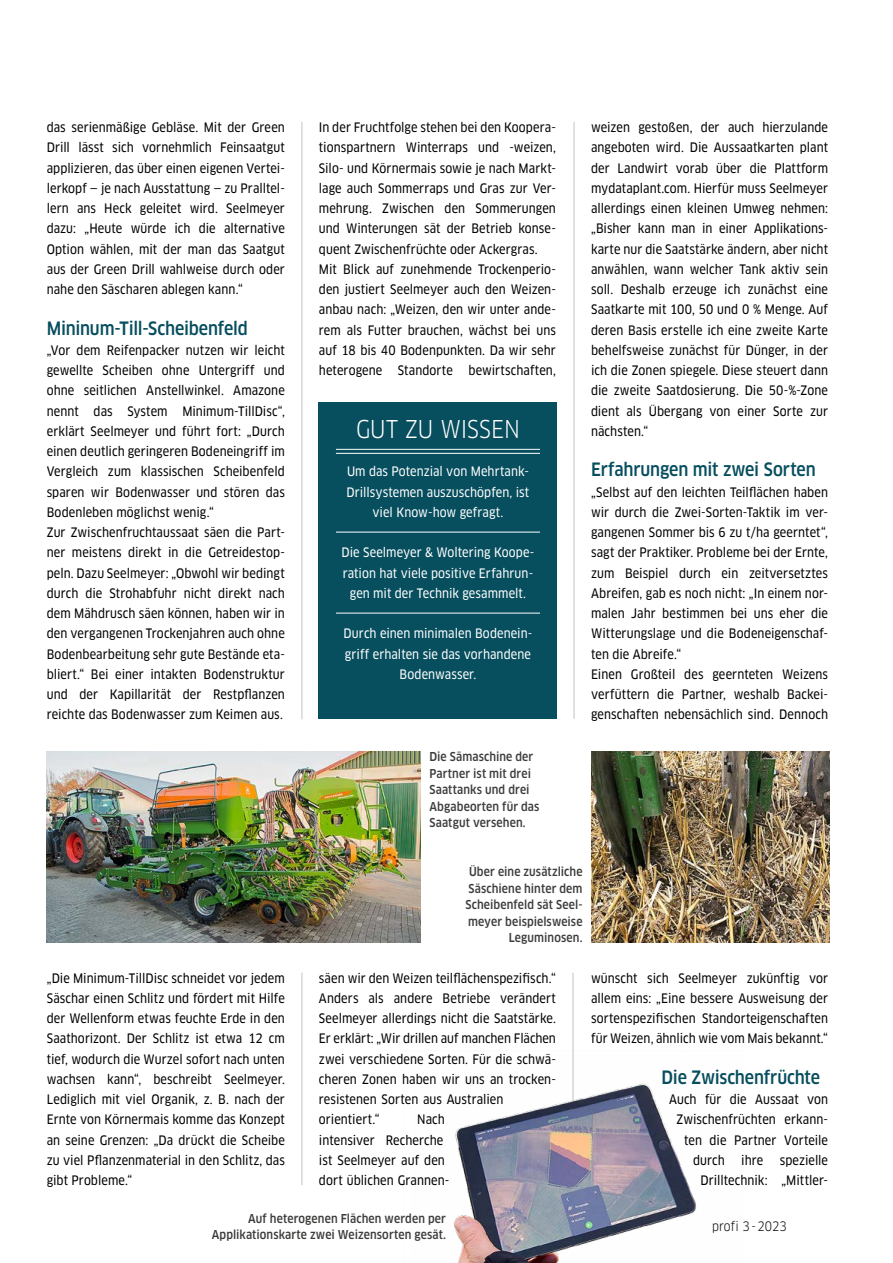
<style>
.page{position:relative;width:893px;height:1263px;background:#fff}
.page>*{position:absolute;margin:0;border:0;box-sizing:border-box;transform-origin:0 0}
.t1{font:condensed 24px "Clan OT";color:#fff}
.t2{font:500 condensed 18px "Clan OT";letter-spacing:-.01em;color:#074e5e}
.t3{font:12.75px/20.2px "Clan OT Narrow News";letter-spacing:.005em;color:#000}
.t4{font:12.75px/20.2px "Clan OT Narrow News";letter-spacing:.005em;color:#fff;text-align:center}
.t5{font:condensed 12.75px "Clan OT";letter-spacing:.005em;color:#000}
.t6{font:500 condensed 12px/16.5px "Clan OT";letter-spacing:.01em;color:#3c3c3b;text-align:right}
</style>
<div class="page">
<hr style="left:301px;top:122px;width:1px;height:597px;background:#c6c6c6">
<hr style="left:301px;top:972px;width:1px;height:213px;background:#c6c6c6">
<hr style="left:572px;top:972px;width:1px;height:213px;background:#c6c6c6">
<hr style="left:573px;top:122px;width:2px;height:597px;background:#c6c6c6">
<img style="left:47px;top:752px;width:374px;height:190px">
<img style="left:454px;top:1050px;width:242px;height:213px">
<img style="left:591px;top:752px;width:238px;height:190px">
<div style="left:319px;top:402px;width:238px;height:317px;background:#074e5e"></div>
<hr style="left:336px;top:449px;width:204px;height:1px;background:#fff">
<hr style="left:336px;top:453px;width:204px;height:1px;background:#fff">
<hr style="left:336px;top:532px;width:204px;height:1px;background:#fff">
<hr style="left:336px;top:613px;width:204px;height:1px;background:#fff">
<p class="t3" style="left:47px;top:117px;width:240px;text-align:justify">das serienmäßige Gebläse. Mit der Green Drill lässt sich vornehmlich Feinsaatgut applizieren, das über einen eigenen Vertei&shy;lerkopf — je nach Ausstattung — zu Pralltel&shy;lern ans Heck geleitet wird. Seelmeyer dazu: „Heute würde ich die alternative Option wählen, mit der man das Saatgut aus der Green Drill wahlweise durch oder nahe den Säscharen ablegen kann.“</p>
<h2 class="t2" style="left:47px;top:317px;width:203px">Mininum-Till-Scheibenfeld</h2>
<p class="t3" style="left:47px;top:340px;width:240px">„Vor dem Reifenpacker nutzen wir leicht gewellte Scheiben ohne Untergriff und ohne seitlichen Anstellwinkel. Amazone nennt das System Minimum-TillDisc“, erklärt Seelmeyer und führt fort: „Durch einen deutlich geringeren Bodeneingriff im Vergleich zum klassischen Scheibenfeld sparen wir Bodenwasser und stören das Bodenleben möglichst wenig.“<br>Zur Zwischenfruchtaussaat säen die Part&shy;ner meistens direkt in die Getreidestop&shy;peln. Dazu Seelmeyer: „Obwohl wir bedingt durch die Strohabfuhr nicht direkt nach dem Mähdrusch säen können, haben wir in den vergangenen Trockenjahren auch ohne Bodenbearbeitung sehr gute Bestände eta&shy;bliert.“ Bei einer intakten Bodenstruktur und der Kapillarität der Restpflanzen reichte das Bodenwasser zum Keimen aus.</p>
<p class="t3" style="left:319px;top:117px;width:239px">In der Fruchtfolge stehen bei den Koopera&shy;tionspartnern Winterraps und -weizen, Silo- und Körnermais sowie je nach Markt&shy;lage auch Sommerraps und Gras zur Ver&shy;mehrung. Zwischen den Sommerungen und Winterungen sät der Betrieb konse&shy;quent Zwischenfrüchte oder Ackergras.<br>Mit Blick auf zunehmende Trockenperio&shy;den justiert Seelmeyer auch den Weizen&shy;anbau nach: „Weizen, den wir unter ande&shy;rem als Futter brauchen, wächst bei uns auf 18 bis 40 Bodenpunkten. Da wir sehr heterogene Standorte bewirtschaften,</p>
<h1 class="t1" style="left:356px;top:415px;width:165px">GUT ZU WISSEN</h1>
<p class="t4" style="left:347px;top:462px;width:184px">Um das Potenzial von Mehrtank--<br>Drillsystemen auszuschöpfen, ist viel Know-how gefragt.</p>
<p class="t4" style="left:341px;top:542px;width:194px">Die Seelmeyer &amp; Woltering Koope&shy;ration hat viele positive Erfahrun&shy;gen mit der Technik gesammelt.</p>
<p class="t4" style="left:344px;top:624px;width:190px">Durch einen minimalen Bodenein&shy;griff erhalten sie das vorhandene<br>Bodenwasser.</p>
<p class="t6" style="left:429px;top:749px;width:111px;text-align:left">Die Sämaschine der<br>Partner ist mit drei<br>Saattanks und drei<br>Abgabeorten für das<br>Saatgut versehen.</p>
<p class="t3" style="left:591px;top:117px;width:239px;text-align:justify">weizen gestoßen, der auch hierzulande angeboten wird. Die Aussaatkarten plant der Landwirt vorab über die Plattform mydataplant.com. Hierfür muss Seelmeyer allerdings einen kleinen Umweg nehmen: „Bisher kann man in einer Applikations&shy;karte nur die Saatstärke ändern, aber nicht anwählen, wann welcher Tank aktiv sein soll. Deshalb erzeuge ich zunächst eine Saatkarte mit 100, 50 und 0 % Menge. Auf deren Basis erstelle ich eine zweite Karte behelfsweise zunächst für Dünger, in der ich die Zonen spiegele. Diese steuert dann die zweite Saatdosierung. Die 50-%-Zone dient als Übergang von einer Sorte zur nächsten.“</p>
<h2 class="t2" style="left:591px;top:459px;width:226px">Erfahrungen mit zwei Sorten</h2>
<p class="t3" style="left:591px;top:482px;width:239px">„Selbst auf den leichten Teilflächen haben wir durch die Zwei-Sorten-Taktik im ver&shy;gangenen Sommer bis 6 zu t/ha geerntet“, sagt der Praktiker. Probleme bei der Ernte, zum Beispiel durch ein zeitversetztes Abreifen, gab es noch nicht: „In einem nor&shy;malen Jahr bestimmen bei uns eher die Witterungslage und die Bodeneigenschaf&shy;ten die Abreife.“<br>Einen Großteil des geernteten Weizens verfüttern die Partner, weshalb Backei&shy;genschaften nebensächlich sind. Dennoch</p>
<p class="t6" style="left:465px;top:864px;width:119px">Über eine zusätzliche<br>Säschiene hinter dem<br>Scheibenfeld sät Seel&shy;meyer beispielsweise<br>Leguminosen.</p>
<p class="t3" style="left:47px;top:968px;width:240px;text-align:justify">„Die Minimum-TillDisc schneidet vor jedem Säschar einen Schlitz und fördert mit Hilfe der Wellenform etwas feuchte Erde in den Saathorizont. Der Schlitz ist etwa 12 cm tief, wodurch die Wurzel sofort nach unten wachsen kann“, beschreibt Seelmeyer.<br>Lediglich mit viel Organik, z. B. nach der Ernte von Körnermais komme das Konzept an seine Grenzen: „Da drückt die Scheibe zu viel Pflanzenmaterial in den Schlitz, das gibt Probleme.“</p>
<p class="t3" style="left:319px;top:968px;width:239px">säen wir den Weizen teilflächenspezifisch.“ Anders als andere Betriebe verändert Seelmeyer allerdings nicht die Saatstärke.<br>Er erklärt: „Wir drillen auf manchen Flächen zwei verschiedene Sorten. Für die schwä&shy;cheren Zonen haben wir uns an trocken&shy;resistenen Sorten aus Australien orientiert.“</p>
<p class="t3" style="left:319px;top:1110px;width:132px;text-indent:98px">Nach intensiver Recherche ist Seelmeyer auf den dort üblichen Grannen-</p>
<p class="t6" style="left:212px;top:1210px;width:236px">Auf heterogenen Flächen werden per<br>Applikationskarte zwei Weizensorten gesät.</p>
<p class="t3" style="left:591px;top:968px;width:239px;text-align:justify">wünscht sich Seelmeyer zukünftig vor allem eins: „Eine bessere Ausweisung der sortenspezifischen Standorteigenschaften für Weizen, ähnlich wie vom Mais bekannt.“</p>
<h2 class="t2" style="left:662px;top:1067px;width:160px">Die Zwischenfrüchte</h2>
<p class="t3" style="left:669px;top:1089px;width:160px">Auch für die Aussaat von</p>
<p class="t3" style="left:677px;top:1110px;width:153px">Zwischenfrüchten erkann-</p>
<p class="t3" style="left:684px;top:1130px;width:145px">ten die Partner Vorteile</p>
<p class="t3" style="left:693px;top:1150px;width:33px">durch</p>
<p class="t3" style="left:741px;top:1150px;width:24px">ihre</p>
<p class="t3" style="left:701px;top:1150px;width:129px;text-align:right">spezielle<br>Drilltechnik: „Mittler-</p>
<p class="t5" style="left:712px;top:1219px;width:76px">profi 3-2023</p>
</div>
